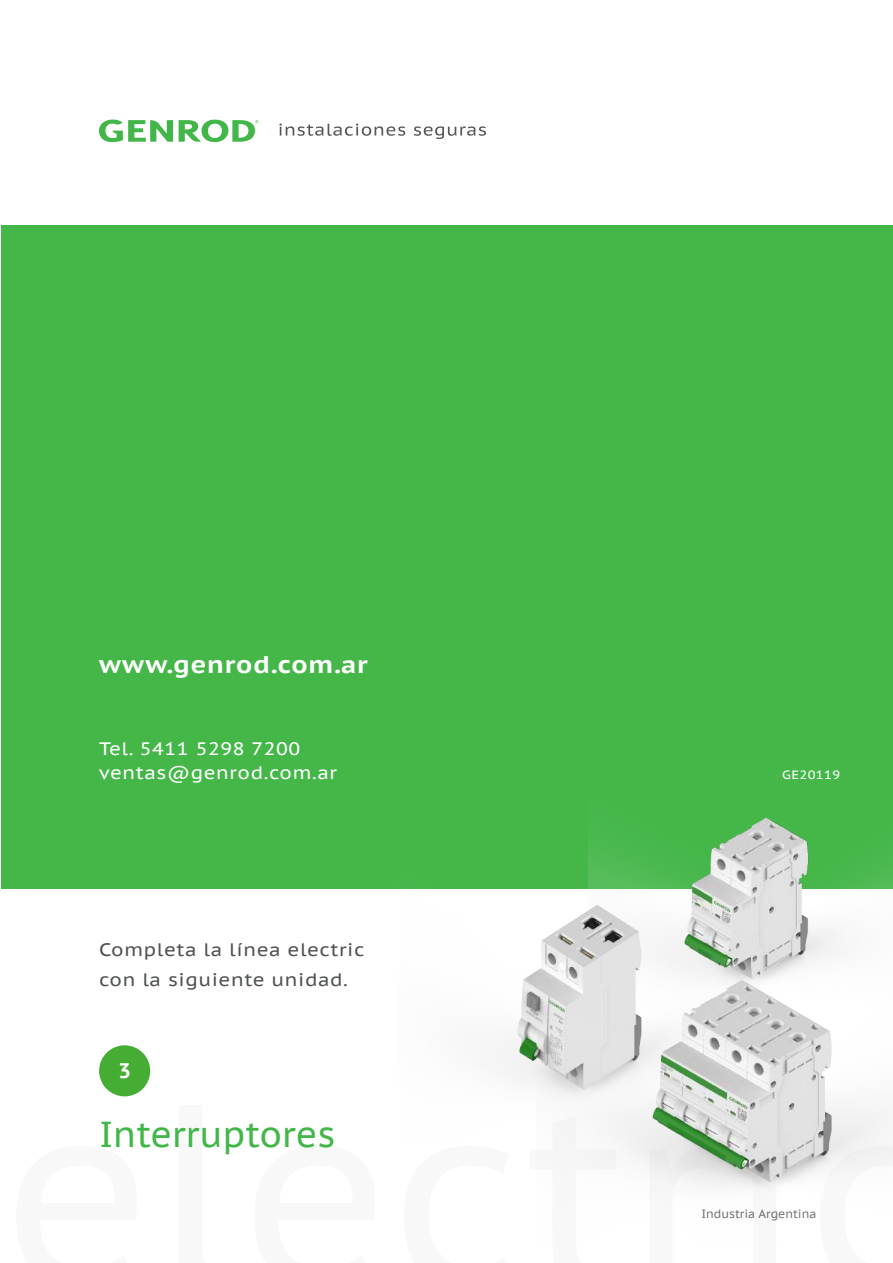
<style>
.page{position:relative;width:893px;height:1263px;background:#fff}
.page>*{position:absolute;margin:0;border:0;box-sizing:border-box;transform-origin:0 0}
.t1{font:36px "PT Sans Caption";color:#42b649}
.t2{font:700 24px "PT Sans Caption";letter-spacing:.03em;color:#fff;scale:1.1 1}
.t3{font:700 21px "PT Sans Caption";color:#fff}
.t4{font:18px/30px "PT Sans Caption";letter-spacing:.03em;color:#4f5252;scale:1.1 1}
.t5{font:18px/24px "PT Sans Caption";letter-spacing:.03em;color:#fff;scale:1.1 1}
.t6{font:12px "PT Sans Caption";color:#666969}
.t7{font:12px "PT Sans Caption";letter-spacing:.03em;color:#fff;scale:1.1 1}
</style>
<div class="page">
<div style="left:1px;top:225px;width:892px;height:663px;background:#45b749"></div>
<svg style="left:99px;top:120px;width:74px;height:22px"></svg>
<svg style="left:179px;top:120px;width:79px;height:22px"></svg>
<svg style="left:279px;top:124px;width:126px;height:12px"></svg>
<svg style="left:414px;top:126px;width:72px;height:13px"></svg>
<div style="left:99px;top:1045px;width:51px;height:51px;background:#45ac34;border-radius:50%"></div>
<img style="left:588px;top:817px;width:305px;height:142px">
<img style="left:399px;top:879px;width:362px;height:209px">
<img style="left:537px;top:959px;width:350px;height:228px">
<h2 class="t2" style="left:99px;top:649px;width:246px">www.genrod.com.ar</h2>
<p class="t5" style="left:99px;top:736px;width:218px">Tel. 5411 5298 7200 ventas@genrod.com.ar</p>
<p class="t4" style="left:99px;top:934px;width:243px">Completa la línea electric con la siguiente unidad.</p>
<p class="t3" style="left:118px;top:1056px;width:14px">3</p>
<h1 class="t1" style="left:99px;top:1111px;width:238px">Interruptores</h1>
<p class="t7" style="left:782px;top:767px;width:54px">GE20119</p>
<p class="t6" style="left:701px;top:1206px;width:117px">Industria Argentina</p>
</div>
